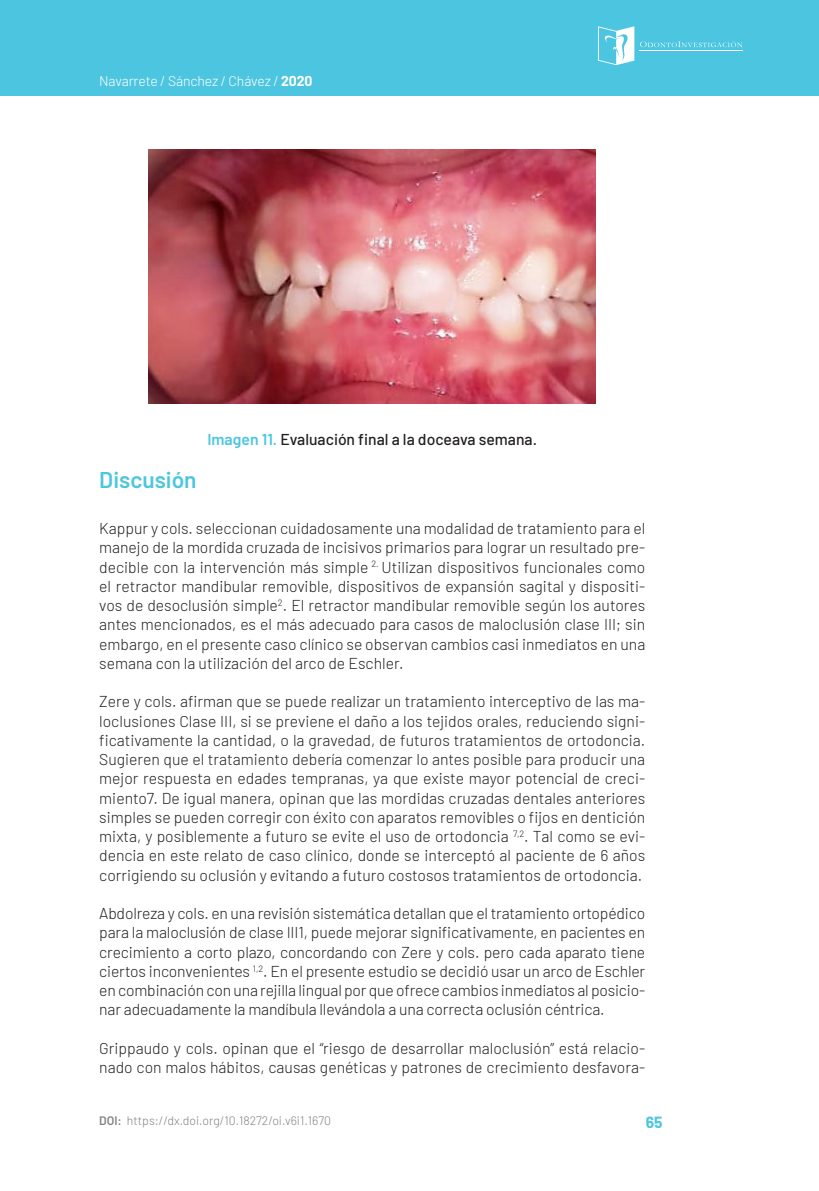
<style>
.page{position:relative;width:819px;height:1191px;background:#fff}
.page>*{position:absolute;margin:0;border:0;box-sizing:border-box;transform-origin:0 0}
.titulos{font:600 22.75px "Barlow";color:#4cc6e0}
.texto{font:300 15.75px/19.2px "Barlow";color:#231f20;text-align:justify}
.pie{font:500 15.75px "Barlow";color:#231f20}
.t1{font:700 15.75px "Barlow";color:#4cc6e0}
.t2{font:300 14px "Barlow";letter-spacing:-.01em;color:#fff}
.t3{font:300 12.25px "Barlow";color:#808285}
.s1{font-weight:700}
.s2{font-weight:600;color:#4cc6e0}
.s3{font-weight:600}
</style>
<div class="page">
<div style="left:0;top:0;width:819px;height:96px;background:#4cc6e0"></div>
<svg style="left:640px;top:41px;width:102px;height:6px"></svg>
<hr style="left:639px;top:50px;width:104px;height:1px;background:#fff">
<svg style="left:598px;top:26px;width:36px;height:39px"></svg>
<img style="left:149px;top:150px;width:446px;height:254px">
<p class="t2" style="left:99px;top:71px;width:215px">Navarrete / Sánchez / Chávez / <span class="s1">2020</span></p>
<p class="pie" style="left:207px;top:427px;width:331px"><span class="s2">Imagen 11.</span> Evaluación final a la doceava semana.</p>
<p class="titulos" style="left:99px;top:463px;width:99px">Discusión</p>
<p class="texto" style="left:99px;top:517px;width:547px">Kappur y cols. seleccionan cuidadosamente una modalidad de tratamiento para el manejo de la mordida cruzada de incisivos primarios para lograr un resultado pre&shy;decible con la intervención más simple <sup>2.</sup> Utilizan dispositivos funcionales como el retractor mandibular removible, dispositivos de expansión sagital y dispositi&shy;vos de desoclusión simple<sup>2</sup>. El retractor mandibular removible según los autores antes mencionados, es el más adecuado para casos de maloclusión clase III; sin embargo, en el presente caso clínico se observan cambios casi inmediatos en una semana con la utilización del arco de Eschler.</p>
<p class="texto" style="left:99px;top:691px;width:547px">Zere y cols. afirman que se puede realizar un tratamiento interceptivo de las ma&shy;loclusiones Clase III, si se previene el daño a los tejidos orales, reduciendo signi&shy;ficativamente la cantidad, o la gravedad, de futuros tratamientos de ortodoncia.<br>Sugieren que el tratamiento debería comenzar lo antes posible para producir una mejor respuesta en edades tempranas, ya que existe mayor potencial de creci&shy;miento7. De igual manera, opinan que las mordidas cruzadas dentales anteriores simples se pueden corregir con éxito con aparatos removibles o fijos en dentición mixta, y posiblemente a futuro se evite el uso de ortodoncia <sup>7,2</sup>. Tal como se evi&shy;dencia en este relato de caso clínico, donde se interceptó al paciente de 6 años corrigiendo su oclusión y evitando a futuro costosos tratamientos de ortodoncia.</p>
<p class="texto" style="left:99px;top:902px;width:547px">Abdolreza y cols. en una revisión sistemática detallan que el tratamiento ortopédico para la maloclusión de clase III1, puede mejorar significativamente, en pacientes en crecimiento a corto plazo, concordando con Zere y cols. pero cada aparato tiene ciertos inconvenientes <sup>1,2</sup>. En el presente estudio se decidió usar un arco de Eschler en combinación con una rejilla lingual por que ofrece cambios inmediatos al posicio&shy;nar adecuadamente la mandíbula llevándola a una correcta oclusión céntrica.</p>
<p class="texto" style="left:99px;top:1037px;width:547px">Grippaudo y cols. opinan que el “riesgo de desarrollar maloclusión” está relacio&shy;nado con malos hábitos, causas genéticas y patrones de crecimiento desfavora-</p>
<p class="t3" style="left:99px;top:1111px;width:233px"><span class="s3">DOI:</span> https://dx.doi.org/10.18272/oi.v6i1.1670</p>
<p class="t1" style="left:645px;top:1110px;width:18px">65</p>
</div>
